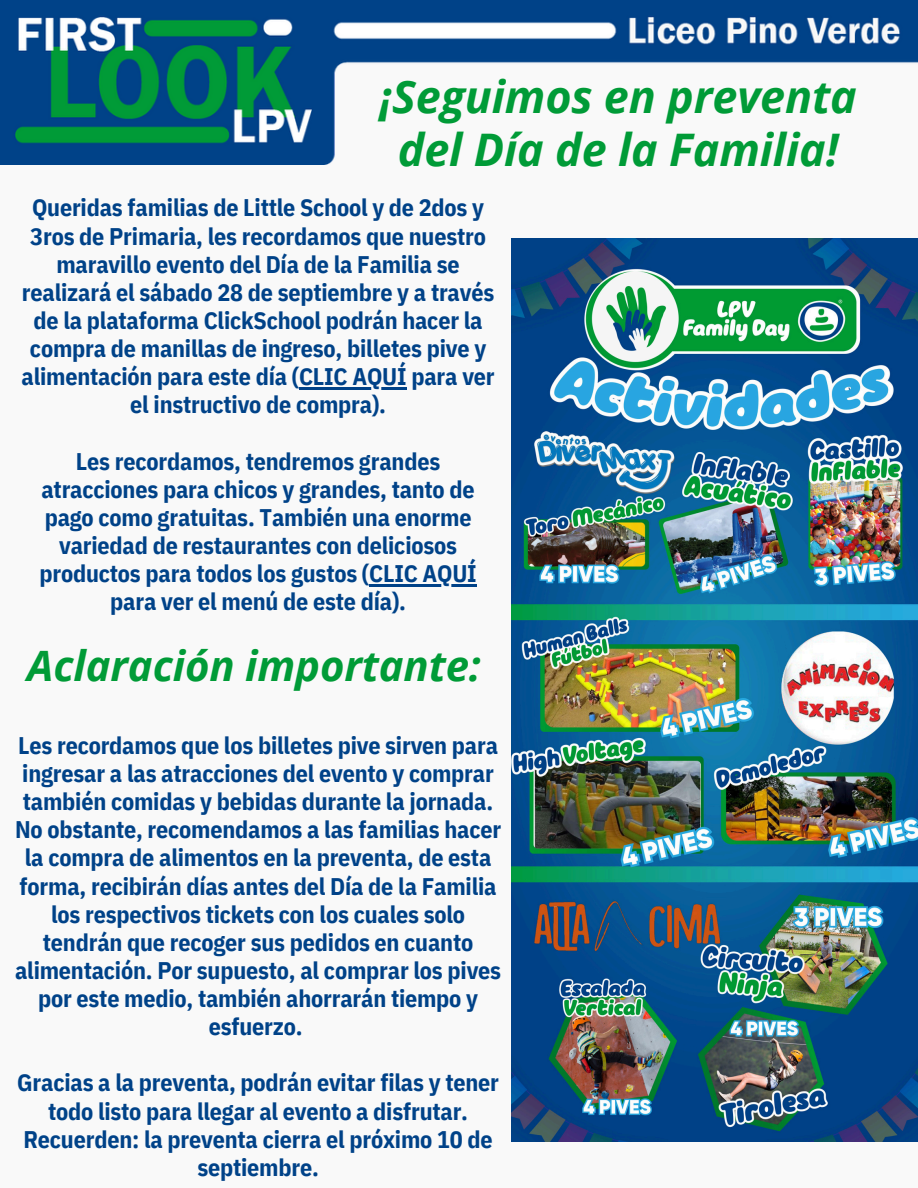
<style>
.page{position:relative;width:918px;height:1188px;background:#f9f9f9}
.page>*{position:absolute;margin:0;border:0;box-sizing:border-box;transform-origin:0 0}
.t1{font:italic 700 44.85px/52.8px "Open Sans";letter-spacing:-.005em;color:#009b37;text-align:center}
.t2{font:italic 700 41.85px "Open Sans";letter-spacing:-.005em;color:#009b37}
.t3{font:700 24px/28.2px "IBM Plex Sans Cond";letter-spacing:-.01em;color:#004288;text-align:center}
</style>
<div class="page">
<img style="left:0;top:0;width:918px;height:164px">
<img style="left:511px;top:239px;width:406px;height:902px">
<hr style="left:299px;top:387px;width:108px;height:3px;background:#004288">
<hr style="left:369px;top:584px;width:108px;height:3px;background:#004288">
<h1 class="t1" style="left:380px;top:69px;width:479px">¡Seguimos en preventa del Día de la Familia!</h1>
<p class="t3" style="left:22px;top:193px;width:475px">Queridas familias de Little School y de 2dos y 3ros de Primaria, les recordamos que nuestro maravillo evento del Día de la Familia se realizará el sábado 28 de septiembre y a través de la plataforma ClickSchool podrán hacer la compra de manillas de ingreso, billetes pive y alimentación para este día (CLIC AQUÍ para ver</p>
<p class="t3" style="left:130px;top:390px;width:257px">el instructivo de compra).</p>
<p class="t3" style="left:39px;top:446px;width:439px">Les recordamos, tendremos grandes atracciones para chicos y grandes, tanto de pago como gratuitas. También una enorme variedad de restaurantes con deliciosos productos para todos los gustos (CLIC AQUÍ</p>
<h1 class="t3" style="left:110px;top:587px;width:297px">para ver el menú de este día).</h1>
<p class="t2" style="left:27px;top:636px;width:455px">Aclaración importante:</p>
<p class="t3" style="left:15px;top:731px;width:488px">Les recordamos que los billetes pive sirven para ingresar a las atracciones del evento y comprar también comidas y bebidas durante la jornada.<br>No obstante, recomendamos a las familias hacer la compra de alimentos en la preventa, de esta forma, recibirán días antes del Día de la Familia los respectivos tickets con los cuales solo tendrán que recoger sus pedidos en cuanto alimentación. Por supuesto, al comprar los pives por este medio, también ahorrarán tiempo y esfuerzo.</p>
<p class="t3" style="left:17px;top:1068px;width:483px">Gracias a la preventa, podrán evitar filas y tener todo listo para llegar al evento a disfrutar.<br>Recuerden: la preventa cierra el próximo 10 de septiembre.</p>
</div>
